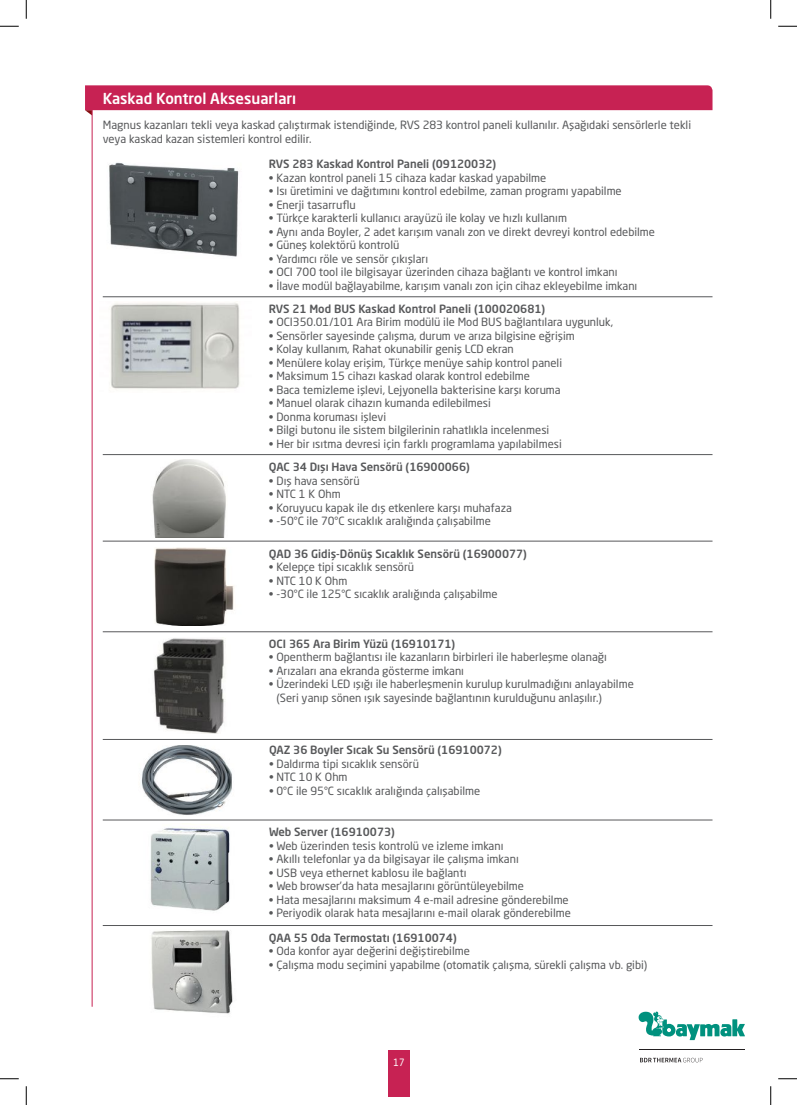
<style>
.page{position:relative;width:797px;height:1105px;background:#fff}
.page>*{position:absolute;margin:0;border:0;box-sizing:border-box;transform-origin:0 0}
.t1{font:500 15px "Neo Sans W1 G";color:#fff}
.t2{font:11.25px/13.5px "Neo Sans W1 G";color:#57585a}
.t3{font:500 11.25px "Neo Sans W1 G";color:#57585a}
.t4{font:10px "Neo Sans W1 G";color:#fff;scale:.9 1}
</style>
<div class="page">
<svg style="left:638px;top:1011px;width:107px;height:29px"></svg>
<svg style="left:640px;top:1058px;width:62px;height:4px"></svg>
<hr style="left:639px;top:1049px;width:106px;height:1px;background:#231f20">
<div style="left:388px;top:1050px;width:21px;height:46px;background:#c72253"></div>
<img style="left:109px;top:162px;width:130px;height:95px">
<img style="left:110px;top:302px;width:130px;height:87px">
<img style="left:152px;top:459px;width:74px;height:78px">
<img style="left:154px;top:548px;width:80px;height:78px">
<img style="left:153px;top:638px;width:72px;height:95px">
<img style="left:141px;top:746px;width:91px;height:69px">
<img style="left:150px;top:827px;width:80px;height:84px">
<img style="left:151px;top:930px;width:82px;height:84px">
<hr style="left:103px;top:454px;width:609px;height:1px;background:#57585a">
<hr style="left:103px;top:297px;width:609px;height:1px;background:#57585a">
<hr style="left:103px;top:541px;width:609px;height:1px;background:#57585a">
<hr style="left:103px;top:631px;width:609px;height:1px;background:#57585a">
<hr style="left:103px;top:739px;width:609px;height:1px;background:#57585a">
<hr style="left:103px;top:820px;width:609px;height:1px;background:#57585a">
<hr style="left:103px;top:925px;width:609px;height:1px;background:#57585a">
<hr style="left:92px;top:92px;width:1px;height:915px;background:#c72253">
<svg style="left:85px;top:85px;width:627px;height:30px;background:#d04770"></svg>
<svg style="left:0;top:25px;width:19px;height:2px"></svg>
<svg style="left:778px;top:25px;width:19px;height:2px"></svg>
<svg style="left:0;top:1078px;width:19px;height:1px"></svg>
<svg style="left:778px;top:1078px;width:19px;height:1px"></svg>
<svg style="left:25px;top:0;width:2px;height:19px"></svg>
<svg style="left:25px;top:1086px;width:2px;height:19px"></svg>
<svg style="left:770px;top:0;width:1px;height:19px"></svg>
<svg style="left:770px;top:1086px;width:1px;height:19px"></svg>
<h1 class="t1" style="left:103px;top:88px;width:195px">Kaskad Kontrol Aksesuarları</h1>
<p class="t2" style="left:103px;top:118px;width:590px">Magnus kazanları tekli veya kaskad çalıştırmak istendiğinde, RVS 283 kontrol paneli kullanılır. Aşağıdaki sensörlerle tekli veya kaskad kazan sistemleri kontrol edilir.</p>
<p class="t3" style="left:269px;top:157px;width:229px">RVS 283 Kaskad Kontrol Paneli (09120032)</p>
<p class="t2" style="left:269px;top:171px;width:279px">• Kazan kontrol paneli 15 cihaza kadar kaskad yapabilme</p>
<p class="t2" style="left:269px;top:184px;width:354px">• Isı üretimini ve dağıtımını kontrol edebilme, zaman programı yapabilme</p>
<p class="t2" style="left:269px;top:198px;width:88px">• Enerji tasarruflu</p>
<p class="t2" style="left:269px;top:211px;width:299px">• Türkçe karakterli kullanıcı arayüzü ile kolay ve hızlı kullanım</p>
<p class="t2" style="left:269px;top:225px;width:387px">• Aynı anda Boyler, 2 adet karışım vanalı zon ve direkt devreyi kontrol edebilme</p>
<p class="t2" style="left:269px;top:238px;width:132px">• Güneş kolektörü kontrolü</p>
<p class="t2" style="left:269px;top:252px;width:161px">• Yardımcı röle ve sensör çıkışları</p>
<p class="t2" style="left:269px;top:265px;width:350px">• OCI 700 tool ile bilgisayar üzerinden cihaza bağlantı ve kontrol imkanı</p>
<p class="t2" style="left:269px;top:279px;width:370px">• İlave modül bağlayabilme, karışım vanalı zon için cihaz ekleyebilme imkanı</p>
<p class="t3" style="left:269px;top:301px;width:278px">RVS 21 Mod BUS Kaskad Kontrol Paneli (100020681)</p>
<p class="t2" style="left:269px;top:315px;width:346px">• OCI350.01/101 Ara Birim modülü ile Mod BUS bağlantılara uygunluk,</p>
<p class="t2" style="left:269px;top:329px;width:307px">• Sensörler sayesinde çalışma, durum ve arıza bilgisine eğrişim</p>
<p class="t2" style="left:269px;top:342px;width:246px">• Kolay kullanım, Rahat okunabilir geniş LCD ekran</p>
<p class="t2" style="left:269px;top:356px;width:295px">• Menülere kolay erişim, Türkçe menüye sahip kontrol paneli</p>
<p class="t2" style="left:269px;top:369px;width:262px">• Maksimum 15 cihazı kaskad olarak kontrol edebilme</p>
<p class="t2" style="left:269px;top:383px;width:293px">• Baca temizleme işlevi, Lejyonella bakterisine karşı koruma</p>
<p class="t2" style="left:269px;top:396px;width:223px">• Manuel olarak cihazın kumanda edilebilmesi</p>
<p class="t2" style="left:269px;top:410px;width:119px">• Donma koruması işlevi</p>
<p class="t2" style="left:269px;top:423px;width:282px">• Bilgi butonu ile sistem bilgilerinin rahatlıkla incelenmesi</p>
<p class="t2" style="left:269px;top:437px;width:294px">• Her bir ısıtma devresi için farklı programlama yapılabilmesi</p>
<p class="t3" style="left:269px;top:460px;width:202px">QAC 34 Dışı Hava Sensörü (16900066)</p>
<p class="t2" style="left:269px;top:474px;width:92px">• Dış hava sensörü</p>
<p class="t2" style="left:269px;top:487px;width:73px">• NTC 1 K Ohm</p>
<p class="t2" style="left:269px;top:501px;width:244px">• Koruyucu kapak ile dış etkenlere karşı muhafaza</p>
<p class="t2" style="left:269px;top:514px;width:223px">• -50°C ile 70°C sıcaklık aralığında çalışabilme</p>
<p class="t3" style="left:269px;top:547px;width:259px">QAD 36 Gidiş-Dönüş Sıcaklık Sensörü (16900077)</p>
<p class="t2" style="left:269px;top:560px;width:147px">• Kelepçe tipi sıcaklık sensörü</p>
<p class="t2" style="left:269px;top:574px;width:80px">• NTC 10 K Ohm</p>
<p class="t2" style="left:269px;top:587px;width:230px">• -30°C ile 125°C sıcaklık aralığında çalışabilme</p>
<p class="t3" style="left:269px;top:636px;width:188px">OCI 365 Ara Birim Yüzü (16910171)</p>
<p class="t2" style="left:269px;top:650px;width:339px">• Opentherm bağlantısı ile kazanların birbirleri ile haberleşme olanağı</p>
<p class="t2" style="left:269px;top:664px;width:197px">• Arızaları ana ekranda gösterme imkanı</p>
<p class="t2" style="left:276px;top:677px;width:359px;text-indent:-8px">• Üzerindeki LED ışığı ile haberleşmenin kurulup kurulmadığını anlayabilme (Seri yanıp sönen ışık sayesinde bağlantının kurulduğunu anlaşılır.)</p>
<p class="t3" style="left:269px;top:743px;width:234px">QAZ 36 Boyler Sıcak Su Sensörü (16910072)</p>
<p class="t2" style="left:269px;top:757px;width:151px">• Daldırma tipi sıcaklık sensörü</p>
<p class="t2" style="left:269px;top:770px;width:80px">• NTC 10 K Ohm</p>
<p class="t2" style="left:269px;top:784px;width:213px">• 0°C ile 95°C sıcaklık aralığında çalışabilme</p>
<p class="t3" style="left:269px;top:825px;width:127px">Web Server (16910073)</p>
<p class="t2" style="left:269px;top:839px;width:236px">• Web üzerinden tesis kontrolü ve izleme imkanı</p>
<p class="t2" style="left:269px;top:852px;width:251px">• Akıllı telefonlar ya da bilgisayar ile çalışma imkanı</p>
<p class="t2" style="left:269px;top:866px;width:199px">• USB veya ethernet kablosu ile bağlantı</p>
<p class="t2" style="left:269px;top:879px;width:257px">• Web browser’da hata mesajlarını görüntüleyebilme</p>
<p class="t2" style="left:269px;top:893px;width:301px">• Hata mesajlarını maksimum 4 e-mail adresine gönderebilme</p>
<p class="t2" style="left:269px;top:906px;width:303px">• Periyodik olarak hata mesajlarını e-mail olarak gönderebilme</p>
<p class="t3" style="left:269px;top:930px;width:189px">QAA 55 Oda Termostatı (16910074)</p>
<p class="t2" style="left:269px;top:944px;width:202px">• Oda konfor ayar değerini değiştirebilme</p>
<p class="t2" style="left:269px;top:957px;width:380px">• Çalışma modu seçimini yapabilme (otomatik çalışma, sürekli çalışma vb. gibi)</p>
<p class="t4" style="left:393px;top:1056px;width:14px">17</p>
</div>
